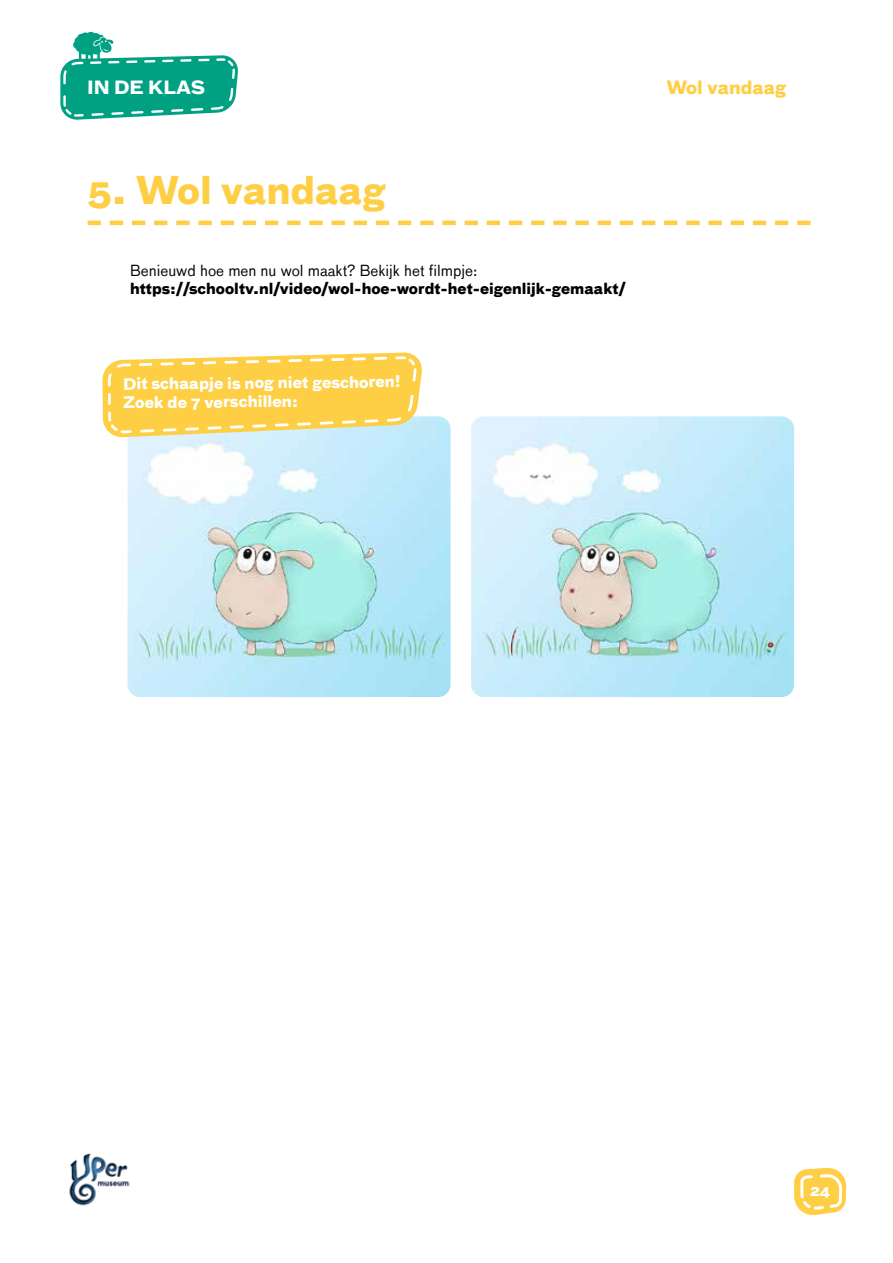
<style>
.page{position:relative;width:893px;height:1263px;background:#fff}
.page>*{position:absolute;margin:0;border:0;box-sizing:border-box;transform-origin:0 0}
.t1{font:700 37.5px "Bau";color:#fecf44}
.t2{font:700 18px "Bau";color:#fecf44}
.t3{font:700 17.85px "Bau";color:#fff}
.t4{font:700 15.6px/19px "Bau";color:#fff}
.t5{font:700 15px "Bau";color:#000}
.t6{font:15px "Bau";color:#000}
.t7{font:700 15px "Bau";color:#fff}
</style>
<div class="page">
<svg style="left:794px;top:1167px;width:53px;height:49px"></svg>
<img style="left:69px;top:1153px;width:61px;height:53px">
<svg style="left:60px;top:31px;width:178px;height:86px"></svg>
<img style="left:128px;top:416px;width:323px;height:281px">
<img style="left:471px;top:416px;width:323px;height:281px">
<svg style="left:88px;top:221px;width:722px;height:4px"></svg>
<svg style="left:106px;top:355px;width:321px;height:79px;background:#fbd45e"></svg>
<p class="t3" style="left:87px;top:75px;width:120px">IN DE KLAS</p>
<p class="t2" style="left:666px;top:75px;width:122px">Wol vandaag</p>
<h1 class="t1" style="left:88px;top:164px;width:300px">5. Wol vandaag</h1>
<p class="t6" style="left:130px;top:261px;width:349px">Benieuwd hoe men nu wol maakt? Bekijk het filmpje:</p>
<p class="t5" style="left:130px;top:278px;width:497px">https://schooltv.nl/video/wol-hoe-wordt-het-eigenlijk-gemaakt/</p>
<p class="t4" style="left:123px;top:373px;width:279px">Dit schaapje is nog niet geschoren!<br>Zoek de 7 verschillen:</p>
<p class="t7" style="left:810px;top:1180px;width:22px">24</p>
</div>
